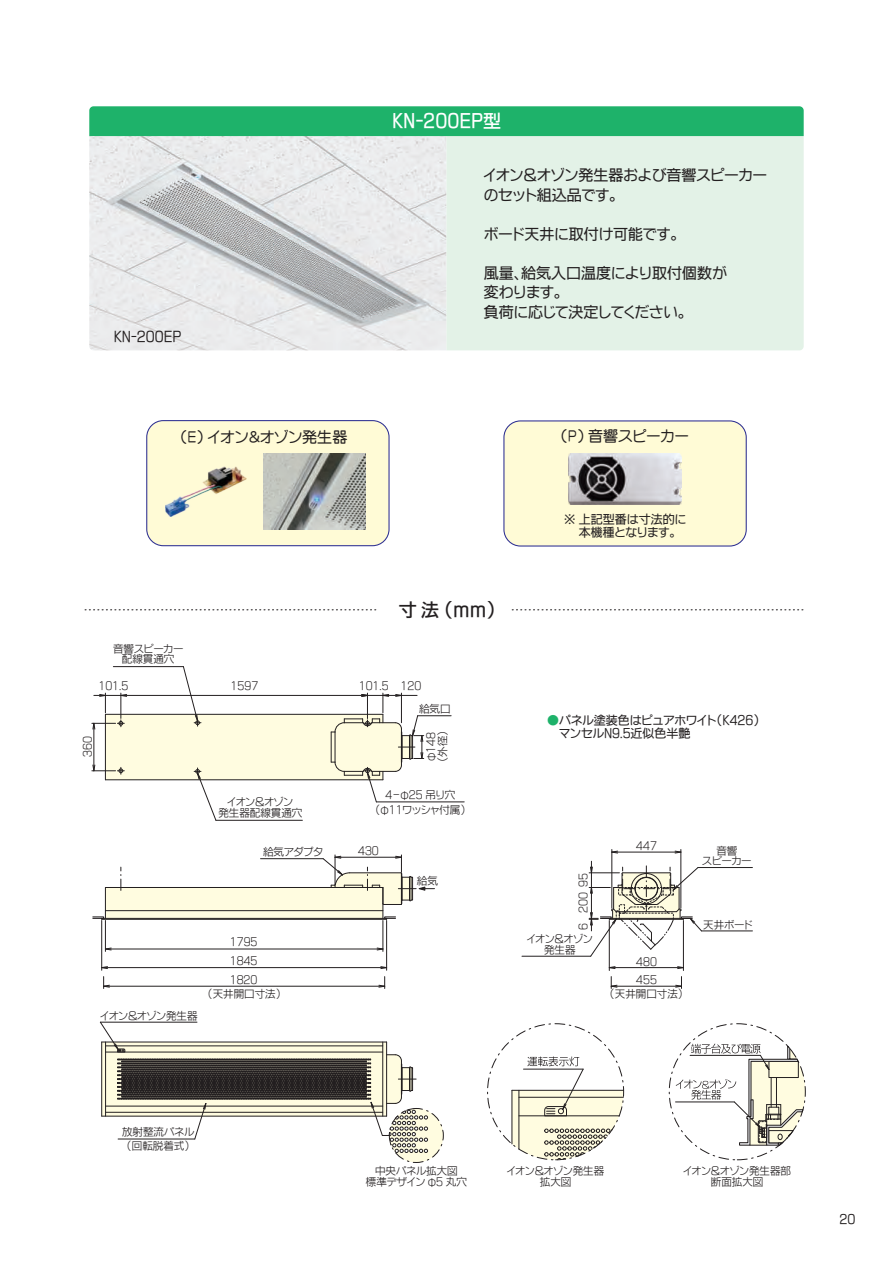
<style>
.page{position:relative;width:893px;height:1263px;background:#fff}
.page>*{position:absolute;margin:0;border:0;box-sizing:border-box;transform-origin:0 0}
.t1{font:18px "FGP Kaku Gothic Ca B";color:#fff}
.t2{font:18px "FGP Kaku Gothic Ca B";color:#231f20}
.t3{font:15px/19.5px "FGP Kaku Gothic Ca M";color:#231f20}
.t4{font:15px "FGP Maru Gothic Ca M";color:#231f20}
.t5{font:13.5px "FGP Kaku Gothic Ca M";color:#231f20}
.t6{font:12px/13.2px "FGP Kaku Gothic Ca M";color:#231f20}
.t7{font:10.5px/10.5px "FGP Kaku Gothic Ca L";color:#231f20;text-align:center}
.s1{color:#1eb26a}
</style>
<div class="page">
<img style="left:89px;top:136px;width:357px;height:214px">
<hr style="left:612px;top:849px;width:1px;height:59px;background:#231f20">
<hr style="left:681px;top:849px;width:1px;height:59px;background:#231f20">
<hr style="left:612px;top:852px;width:69px;height:1px;background:#231f20">
<svg style="left:611px;top:850px;width:7px;height:4px"></svg>
<svg style="left:674px;top:850px;width:7px;height:4px"></svg>
<hr style="left:701px;top:931px;width:51px;height:1px;background:#231f20">
<hr style="left:418px;top:715px;width:33px;height:1px;background:#231f20">
<hr style="left:611px;top:986px;width:70px;height:1px;background:#231f20">
<svg style="left:611px;top:976px;width:7px;height:12px"></svg>
<svg style="left:675px;top:976px;width:7px;height:12px"></svg>
<hr style="left:609px;top:920px;width:1px;height:50px;background:#231f20">
<hr style="left:683px;top:920px;width:1px;height:50px;background:#231f20">
<hr style="left:609px;top:967px;width:74px;height:1px;background:#231f20">
<svg style="left:609px;top:966px;width:7px;height:3px"></svg>
<svg style="left:677px;top:966px;width:7px;height:3px"></svg>
<div style="left:389px;top:1108px;width:55px;height:55px;background:#fffce0;border:1px dashed #231f20;border-radius:50%"></div>
<hr style="left:522px;top:956px;width:69px;height:1px;background:#231f20">
<hr style="left:698px;top:867px;width:54px;height:1px;background:#231f20">
<svg style="left:100px;top:1021px;width:328px;height:132px"></svg>
<hr style="left:376px;top:802px;width:88px;height:1px;background:#231f20">
<div style="left:446px;top:136px;width:358px;height:214px;background:#e3f2e7"></div>
<div style="left:89px;top:106px;width:715px;height:30px;background:#1eb26a"></div>
<svg style="left:512px;top:609px;width:292px;height:1px"></svg>
<svg style="left:85px;top:609px;width:292px;height:1px"></svg>
<div style="left:503px;top:420px;width:244px;height:126px;background:#fffbd6;border:1px solid #2e3092;border-radius:16px"></div>
<div style="left:146px;top:420px;width:244px;height:126px;background:#fffbd6;border:1px solid #2e3092;border-radius:16px"></div>
<img style="left:166px;top:467px;width:81px;height:50px">
<img style="left:264px;top:453px;width:102px;height:77px">
<svg style="left:512px;top:1056px;width:112px;height:104px"></svg>
<svg style="left:92px;top:666px;width:332px;height:155px"></svg>
<hr style="left:675px;top:1102px;width:59px;height:1px;background:#231f20">
<svg style="left:676px;top:1044px;width:129px;height:102px"></svg>
<svg style="left:589px;top:861px;width:113px;height:96px"></svg>
<hr style="left:102px;top:919px;width:285px;height:1px;background:#231f20">
<hr style="left:101px;top:920px;width:1px;height:50px;background:#231f20">
<hr style="left:386px;top:920px;width:1px;height:50px;background:#231f20">
<hr style="left:102px;top:967px;width:285px;height:1px;background:#231f20">
<hr style="left:105px;top:920px;width:1px;height:31px;background:#231f20">
<hr style="left:383px;top:920px;width:1px;height:31px;background:#231f20">
<hr style="left:105px;top:949px;width:278px;height:1px;background:#231f20">
<svg style="left:105px;top:947px;width:7px;height:3px"></svg>
<svg style="left:376px;top:947px;width:8px;height:3px"></svg>
<hr style="left:104px;top:986px;width:281px;height:1px;background:#231f20">
<svg style="left:101px;top:966px;width:7px;height:3px"></svg>
<svg style="left:380px;top:966px;width:7px;height:3px"></svg>
<svg style="left:378px;top:976px;width:7px;height:12px"></svg>
<svg style="left:103px;top:976px;width:7px;height:12px"></svg>
<svg style="left:92px;top:855px;width:342px;height:64px"></svg>
<img style="left:569px;top:453px;width:112px;height:51px">
<h1 class="t1" style="left:392px;top:112px;width:111px">KN‐200EP型</h1>
<p class="t5" style="left:114px;top:330px;width:69px">KN‐200EP</p>
<h2 class="t3" style="left:484px;top:165px;width:285px">イオン＆オゾン発生器および音響スピーカーのセット組込品です。</h2>
<h2 class="t3" style="left:484px;top:224px;width:196px">ボード天井に取付け可能です。</h2>
<h2 class="t3" style="left:484px;top:263px;width:245px">風量、給気入口温度により取付個数が変わります。<br>負荷に応じて決定してください。</h2>
<h2 class="t4" style="left:180px;top:429px;width:169px">（E） イオン＆オゾン発生器</h2>
<h2 class="t4" style="left:560px;top:429px;width:130px">（P） 音響スピーカー</h2>
<p class="t7" style="left:113px;top:643px;width:72px">音響スピーカー配線貫通穴</p>
<h1 class="t2" style="left:399px;top:601px;width:99px">寸 法 （ｍｍ）</h1>
<p class="t7" style="left:98px;top:681px;width:31px">101.5</p>
<p class="t7" style="left:359px;top:681px;width:64px">101.5 120</p>
<p class="t7" style="left:231px;top:681px;width:29px">1597</p>
<p class="t7" style="left:82px;top:757px;width:22px;rotate:-90deg">360</p>
<p class="t7" style="left:218px;top:797px;width:85px">イオン＆オゾン<br>発生器配線貫通穴</p>
<p class="t7" style="left:263px;top:847px;width:62px">給気アダプタ</p>
<p class="t7" style="left:100px;top:1010px;width:99px">イオン＆オゾン発生器</p>
<p class="t7" style="left:230px;top:932px;width:29px;line-height:18.9px;text-align:left">1795<br>1845</p>
<p class="t7" style="left:230px;top:974px;width:29px">1820</p>
<p class="t7" style="left:207px;top:989px;width:75px">（天井開口寸法）</p>
<p class="t7" style="left:419px;top:704px;width:33px">給気口</p>
<p class="t7" style="left:425px;top:762px;width:33px;line-height:11.6px;text-align:left;rotate:-90deg">φ148（外径）</p>
<p class="t7" style="left:375px;top:787px;width:92px;line-height:15px">4-φ25 吊り穴（φ11ワッシャ付属）</p>
<p class="t7" style="left:358px;top:845px;width:22px">430</p>
<p class="t7" style="left:417px;top:875px;width:22px">給気</p>
<p class="t6" style="left:564px;top:513px;width:124px;line-height:12.6px">※ 上記型番は寸法的に　 本機種となります。</p>
<p class="t6" style="left:547px;top:714px;width:214px"><span class="s1">●</span>パネル塗装色はピュアホワイト（K426）　 マンセルN9.5近似色半艶</p>
<p class="t7" style="left:578px;top:887px;width:15px;rotate:-90deg">95</p>
<p class="t7" style="left:578px;top:913px;width:22px;rotate:-90deg">200</p>
<p class="t7" style="left:578px;top:930px;width:8px;rotate:-90deg">6</p>
<p class="t7" style="left:527px;top:934px;width:67px">イオン＆オゾン発生器</p>
<p class="t7" style="left:636px;top:840px;width:22px">447</p>
<p class="t7" style="left:636px;top:952px;width:22px;line-height:18.3px;text-align:left">480<br>455</p>
<p class="t7" style="left:610px;top:989px;width:75px">（天井開口寸法）</p>
<p class="t7" style="left:702px;top:845px;width:51px">音響<br>スピーカー</p>
<p class="t7" style="left:703px;top:919px;width:51px">天井ボード</p>
<p class="t7" style="left:122px;top:1124px;width:74px;line-height:14.4px">放射整流パネル（回転脱着式）</p>
<p class="t7" style="left:366px;top:1166px;width:102px">中央パネル拡大図<br>標準デザイン φ5 丸穴</p>
<p class="t7" style="left:507px;top:1165px;width:99px">イオン＆オゾン発生器拡大図</p>
<p class="t7" style="left:683px;top:1165px;width:109px">イオン＆オゾン発生器部断面拡大図</p>
<p class="t6" style="left:839px;top:1213px;width:17px">20</p>
</div>
